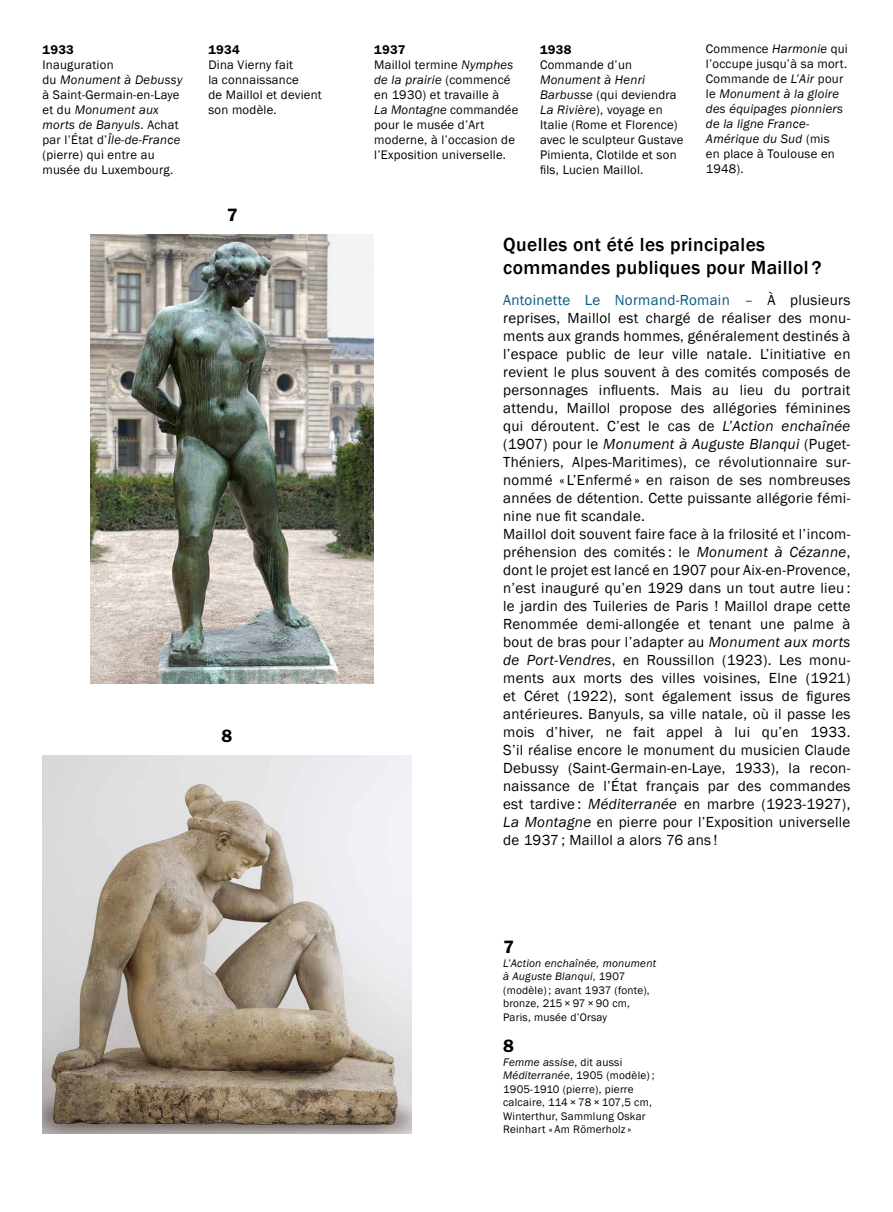
<style>
.page{position:relative;width:893px;height:1212px;background:#fff}
.page>*{position:absolute;margin:0;border:0;box-sizing:border-box;transform-origin:0 0}
.t1{font:500 19.5px/22.5px "Franklin Gothic";letter-spacing:.02em;color:#000}
.t2{font:600 18px "Franklin Gothic";color:#000}
.t3{font:15px/18px "Franklin Gothic";letter-spacing:.02em;color:#000}
.t4{font:12.75px/15px "Franklin Gothic";letter-spacing:.02em;color:#000}
.t5{font:italic 12.75px/15px "Franklin Gothic";letter-spacing:.02em;color:#000}
.t6{font:600 12.75px "Franklin Gothic";letter-spacing:.02em;color:#000}
.t7{font:11.25px/13.5px "Franklin Gothic";letter-spacing:.02em;color:#000}
.s1{font-style:italic}
.s2{font-weight:600}
.s3{font-style:normal}
.s4{color:#005a80}
</style>
<div class="page">
<img style="left:91px;top:235px;width:282px;height:448px">
<img style="left:43px;top:756px;width:368px;height:377px">
<p class="t6" style="left:43px;top:42px;width:33px">1933</p>
<p class="t4" style="left:43px;top:58px;width:141px">Inauguration<br>du <span class="s1">Monument à Debussy </span>à Saint-Germain-en-Laye et du <span class="s1">Monument aux morts de Banyuls</span>. Achat par l’État d’<span class="s1">Île-de-France </span>(pierre) qui entre au musée du Luxembourg.</p>
<p class="t6" style="left:208px;top:42px;width:33px">1934</p>
<p class="t4" style="left:208px;top:58px;width:115px">Dina Vierny fait<br>la connaissance<br>de Maillol et devient son modèle.</p>
<p class="t2" style="left:227px;top:204px;width:12px">7</p>
<p class="t2" style="left:221px;top:725px;width:12px">8</p>
<p class="t4" style="left:374px;top:43px;width:146px"><span class="s2">1937<br></span>Maillol termine <span class="s1">Nymphes de la prairie</span> (commencé en 1930) et travaille à<br><span class="s1">La Montagne</span> commandée pour le musée d’Art moderne, à l’occasion de l’Exposition universelle.</p>
<p class="t6" style="left:540px;top:42px;width:33px">1938</p>
<p class="t4" style="left:540px;top:58px;width:94px">Commande d’un</p>
<p class="t4" style="left:540px;top:73px;width:145px"><span class="s1">Monument à Henri<br>Barbusse</span> (qui deviendra<br><span class="s1">La Rivière</span>), voyage en<br>Italie (Rome et Florence) avec le sculpteur Gustave<br>Pimienta, Clotilde et son fils, Lucien Maillol.</p>
<p class="t5" style="left:706px;top:42px;width:143px"><span class="s3">Commence</span> Harmonie <span class="s3">qui l’occupe jusqu’à sa mort.<br>Commande de</span> L’Air <span class="s3">pour le</span> Monument à la gloire des équipages pionniers de la ligne France-<br>Amérique du Sud <span class="s3">(mis<br>en place à Toulouse en<br>1948).</span></p>
<h1 class="t1" style="left:503px;top:234px;width:320px">Quelles ont été les principales commandes publiques pour Maillol ?</h1>
<p class="t3" style="left:503px;top:292px;width:349px"><span class="s4">Antoinette Le Normand-Romain –</span> À plusieurs reprises, Maillol est chargé de réaliser des monu&shy;ments aux grands hommes, généralement destinés à l’espace public de leur ville natale. L’initiative en revient le plus souvent à des comités composés de personnages influents. Mais au lieu du portrait attendu, Maillol propose des allégories féminines qui déroutent. C’est le cas de <span class="s1">L’Action enchaînée </span>(1907) pour le <span class="s1">Monument à Auguste Blanqui</span> (Puget-Théniers, Alpes-Maritimes), ce révolutionnaire sur&shy;nommé « L’Enfermé » en raison de ses nombreuses années de détention. Cette puissante allégorie fémi&shy;nine nue fit scandale.<br>Maillol doit souvent faire face à la frilosité et l’incom&shy;préhension des comités : le <span class="s1">Monument à Cézanne</span>, dont le projet est lancé en 1907 pour Aix-en-Provence, n’est inauguré qu’en 1929 dans un tout autre lieu : le jardin des Tuileries de Paris ! Maillol drape cette Renommée demi-allongée et tenant une palme à bout de bras pour l’adapter au <span class="s1">Monument aux morts de Port-Vendres</span>, en Roussillon (1923). Les monu&shy;ments aux morts des villes voisines, Elne (1921) et Céret (1922), sont également issus de figures antérieures. Banyuls, sa ville natale, où il passe les mois d’hiver, ne fait appel à lui qu’en 1933.<br>S’il réalise encore le monument du musicien Claude Debussy (Saint-Germain-en-Laye, 1933), la recon&shy;naissance de l’État français par des commandes est tardive : <span class="s1">Méditerranée</span> en marbre (1923-1927), <span class="s1">La Montagne</span> en pierre pour l’Exposition universelle de 1937 ; Maillol a alors 76 ans !</p>
<p class="t2" style="left:503px;top:936px;width:12px">7</p>
<p class="t7" style="left:503px;top:957px;width:155px"><span class="s1">L’Action enchaînée, monument à Auguste Blanqui</span>, 1907 (modèle) ; avant 1937 (fonte), bronze, 215 × 97 × 90 cm,<br>Paris, musée d’Orsay</p>
<p class="t2" style="left:503px;top:1035px;width:12px">8</p>
<p class="t7" style="left:503px;top:1056px;width:153px"><span class="s1">Femme assise</span>, dit aussi<br><span class="s1">Méditerranée</span>, 1905 (modèle) ;<br>1905-1910 (pierre), pierre calcaire, 114 × 78 × 107,5 cm,<br>Winterthur, Sammlung Oskar<br>Reinhart « Am Römerholz »</p>
</div>
